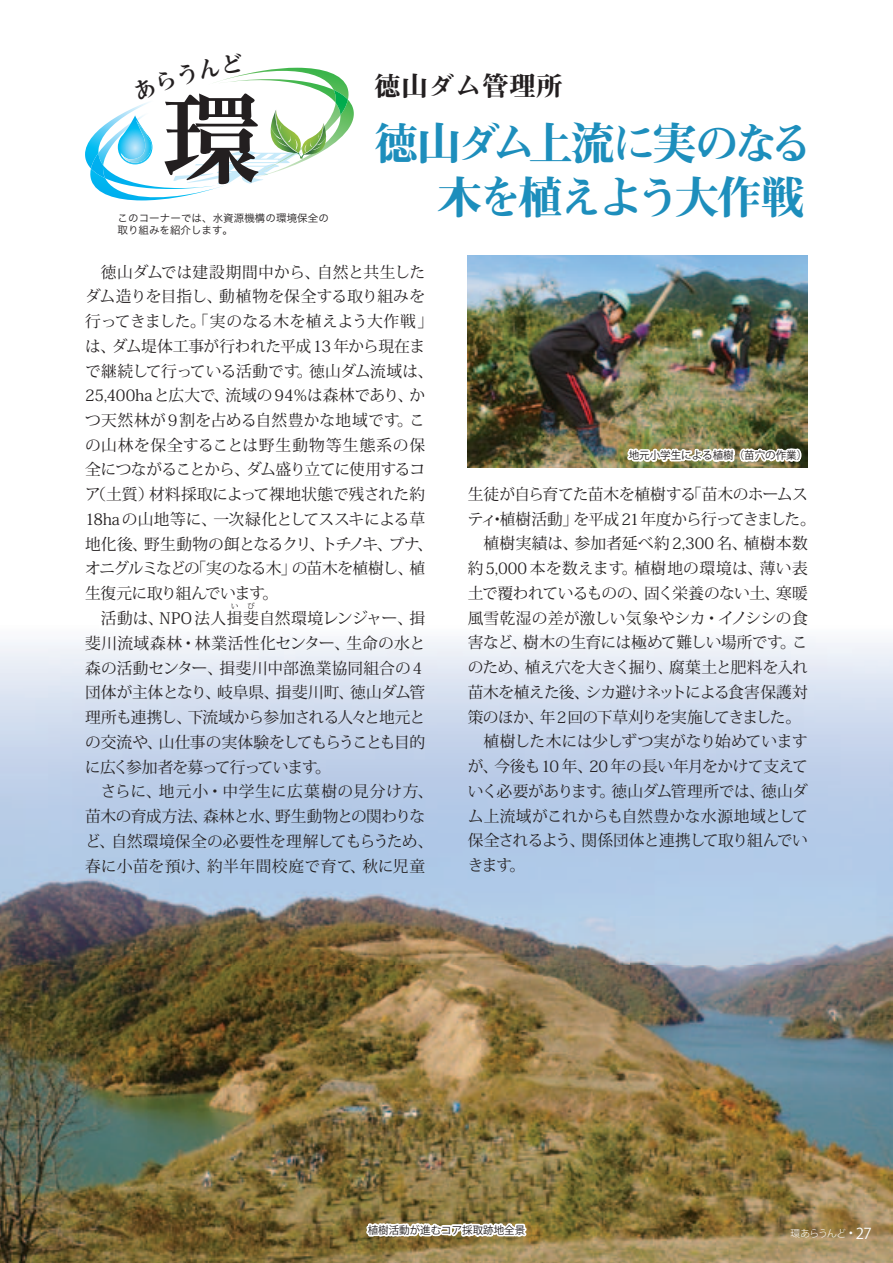
<style>
.page{position:relative;width:893px;height:1263px;background:#fff}
.page>*{position:absolute;margin:0;border:0;box-sizing:border-box;transform-origin:0 0}
.t1{font:700 98.85px "Reim Pro";color:#231f20}
.t2{font:45px/54px "Midashi Min Pro MA31";letter-spacing:-.095em;color:#1d8ebc}
.t3{font:27px "Midashi Min Pro MA31";color:#231f20}
.t4{font:15.75px/24.8px "Koz Min Pro";letter-spacing:-.02em;color:#231f20}
.t5{font:15.75px/24.8px "Koz Min Pro";letter-spacing:.005em;color:#231f20}
.t6{font:15.75px "Koz Min Pro";letter-spacing:-.05em;color:#231f20}
.t7{font:15.75px "Koz Min Pro";letter-spacing:-.04em;color:#231f20}
.t8{font:15.75px "Koz Min Pro";letter-spacing:.01em;color:#231f20}
.t9{font:15.75px "Koz Min Pro";letter-spacing:.02em;color:#231f20}
.t10{font:15.75px "Koz Min Pro";letter-spacing:-.1em;color:#231f20}
.t11{font:15.75px "Koz Min Pro";letter-spacing:.015em;color:#231f20}
.t12{font:15px "Koz Go Pro";color:#fff}
.t13{font:10.5px "Koz Go Pro";color:#231f20}
.t14{font:10.5px/11.9px "Hira Kaku Pro W3";letter-spacing:.005em;color:#231f20}
.t15{font:300 9.75px "Koz Go Pro";letter-spacing:-.05em;color:#fff}
.t16{font:7.8px "Koz Min Pro";color:#231f20}
</style>
<div class="page">
<img style="left:0;top:639px;width:893px;height:624px">
<img style="left:364px;top:255px;width:461px;height:421px">
<svg style="left:364px;top:1172px;width:166px;height:85px;background:#9a895b"></svg>
<svg style="left:85px;top:67px;width:266px;height:122px"></svg>
<h1 class="t1" style="left:162px;top:57px;width:100px">環</h1>
<p class="t14" style="left:118px;top:211px;width:213px">このコーナーでは、水資源機構の環境保全の取り組みを紹介します。</p>
<h3 class="t3" style="left:374px;top:65px;width:190px">徳山ダム管理所</h3>
<h2 class="t2" style="left:374px;top:112px;width:441px">徳山ダム上流に実のなる　　木を植えよう大作戦</h2>
<p class="t4" style="left:85px;top:259px;width:350px;text-indent:16px">徳山ダムでは建設期間中から、自然と共生したダム造りを目指し、動植物を保全する取り組みを行ってきました。「実のなる木を植えよう大作戦」は、ダム堤体工事が行われた平成13 年から現在まで継続して行っている活動です。徳山ダム流域は、<br>25,400haと広大で、流域の 94％は森林であり、かつ天然林が９割を占める自然豊かな地域です。この山林を保全することは野生動物等生態系の保全につながることから、ダム盛り立てに使用するコア（土質）材料採取によって裸地状態で残された約<br>18haの山地等に、一次緑化としてススキによる草地化後、野生動物の餌となるクリ、トチノキ、ブナ、オニグルミなどの「実のなる木」の苗木を植樹し、植生復元に取り組んでいます。</p>
<p class="t8" style="left:101px;top:607px;width:326px">活動は、NPO 法人揖斐自然環境レンジャー、揖</p>
<p class="t16" style="left:231px;top:601px;width:9px">い</p>
<p class="t16" style="left:247px;top:601px;width:9px">び</p>
<p class="t4" style="left:85px;top:630px;width:342px;text-align:justify">斐川流域森林・林業活性化センター、生命の水と森の活動センター、揖斐川中部漁業協同組合の４団体が主体となり、岐阜県、揖斐川町、徳山ダム管理所も連携し、下流域から参加される人々と地元との交流や、山仕事の実体験をしてもらうことも目的に広く参加者を募って行っています。</p>
<p class="t5" style="left:85px;top:778px;width:350px;text-indent:16px">さらに、地元小・中学生に広葉樹の見分け方、苗木の育成方法、森林と水、野生動物との関わりなど、自然環境保全の必要性を理解してもらうため、春に小苗を預け、約半年間校庭で育て、秋に児童</p>
<p class="t13" style="left:629px;top:448px;width:180px">地元小学生による植樹（苗穴の作業）</p>
<p class="t4" style="left:468px;top:481px;width:342px">生徒が自ら育てた苗木を植樹する「苗木のホームス</p>
<p class="t6" style="left:468px;top:508px;width:350px">ティ・植樹活動」を平成 21年度から行ってきました。</p>
<p class="t8" style="left:483px;top:532px;width:326px">植樹実績は、参加者延べ約 2,300名、植樹本数</p>
<p class="t9" style="left:468px;top:557px;width:342px">約 5,000本を数えます。植樹地の環境は、薄い表</p>
<p class="t7" style="left:468px;top:582px;width:342px">土で覆われているものの、固く栄養のない土、寒暖</p>
<p class="t5" style="left:468px;top:605px;width:342px">風雪乾湿の差が激しい気象やシカ・イノシシの食</p>
<p class="t4" style="left:468px;top:630px;width:342px">害など、樹木の生育には極めて難しい場所です。こ</p>
<p class="t6" style="left:468px;top:656px;width:342px">のため、植え穴を大きく掘り、腐葉土と肥料を入れ</p>
<p class="t6" style="left:468px;top:681px;width:342px">苗木を植えた後、シカ避けネットによる食害保護対</p>
<p class="t10" style="left:468px;top:706px;width:335px">策のほか、年２回の下草刈りを実施してきました。</p>
<p class="t4" style="left:483px;top:729px;width:326px">植樹した木には少しずつ実がなり始めています</p>
<p class="t4" style="left:468px;top:753px;width:342px">が、今後も10 年、20 年の長い年月をかけて支えて</p>
<p class="t4" style="left:468px;top:778px;width:342px">いく必要があります。徳山ダム管理所では、徳山ダ</p>
<p class="t11" style="left:468px;top:805px;width:342px">ム上流域がこれからも自然豊かな水源地域として</p>
<p class="t7" style="left:468px;top:829px;width:342px">保全されるよう、関係団体と連携して取り組んでい</p>
<p class="t4" style="left:468px;top:852px;width:59px">きます。</p>
<p class="t13" style="left:368px;top:1223px;width:159px">植樹活動が進むコア採取跡地全景</p>
<p class="t15" style="left:791px;top:1227px;width:57px">環あらうんど</p>
<p class="t12" style="left:849px;top:1223px;width:24px"><sup>●</sup> 27</p>
</div>
